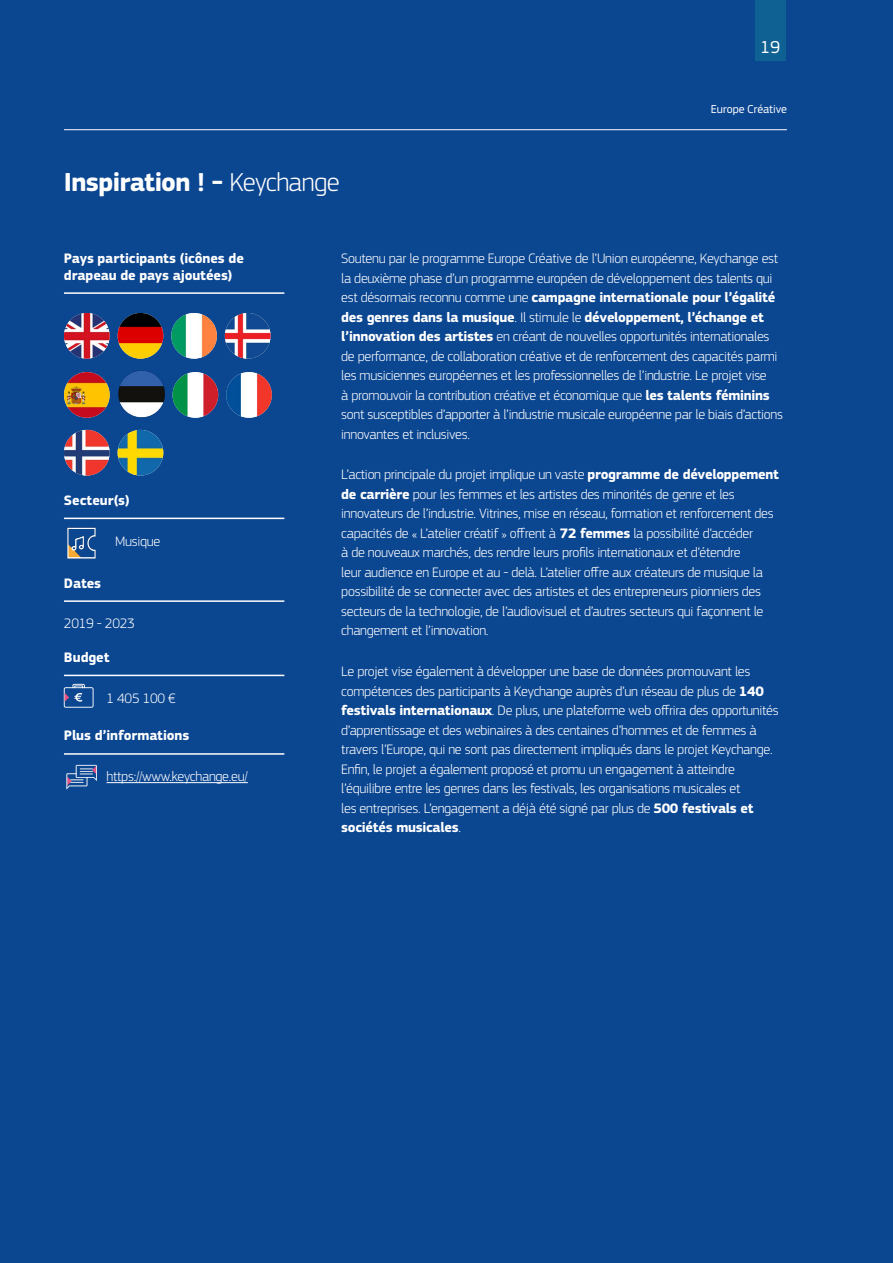
<style>
.page{position:relative;width:893px;height:1263px;background:#0b4691}
.page>*{position:absolute;margin:0;border:0;box-sizing:border-box;transform-origin:0 0}
.Get_Inspired_Heading{font:700 27px "EC Square Sans Pro";letter-spacing:-.025em;color:#fff}
.t1{font:18px "EC Square Sans Pro";color:#fff}
.Get_Inspired_Body_Co{font:300 14.25px/19.5px "EC Square Sans Pro";letter-spacing:-.02em;color:#fff}
.Get_Inspired_Heading-2{font:700 14.25px/16.5px "EC Square Sans Pro";letter-spacing:-.005em;color:#fff}
.t2{font:12px "EC Square Sans Pro";letter-spacing:-.005em;color:#fff}
.s1{font-weight:300}
.s2{font-weight:700}
</style>
<div class="page">
<img style="left:67px;top:527px;width:29px;height:32px">
<svg style="left:64px;top:684px;width:30px;height:24px"></svg>
<svg style="left:66px;top:765px;width:31px;height:24px"></svg>
<hr style="left:64px;top:292px;width:220px;height:2px;background:#fff">
<hr style="left:64px;top:518px;width:220px;height:1px;background:#fff">
<hr style="left:64px;top:600px;width:220px;height:2px;background:#fff">
<hr style="left:64px;top:675px;width:220px;height:1px;background:#fff">
<hr style="left:64px;top:753px;width:220px;height:2px;background:#fff">
<hr style="left:106px;top:782px;width:142px;height:1px;background:#fff">
<img style="left:64px;top:313px;width:46px;height:46px;border-radius:23px">
<img style="left:118px;top:313px;width:45px;height:46px;border-radius:23px">
<img style="left:171px;top:313px;width:46px;height:46px;border-radius:23px">
<img style="left:225px;top:313px;width:46px;height:46px;border-radius:23px">
<img style="left:64px;top:372px;width:46px;height:46px;border-radius:23px">
<img style="left:118px;top:371px;width:47px;height:47px">
<img style="left:173px;top:372px;width:45px;height:46px;border-radius:23px">
<img style="left:226px;top:372px;width:46px;height:46px;border-radius:23px">
<img style="left:64px;top:430px;width:46px;height:46px;border-radius:23px">
<img style="left:118px;top:430px;width:45px;height:46px;border-radius:23px">
<hr style="left:64px;top:129px;width:723px;height:1px;background:#fff">
<div style="left:755px;top:0;width:31px;height:61px;background:#0e6192"></div>
<p class="t1" style="left:760px;top:36px;width:22px">19</p>
<p class="Get_Inspired_Heading" style="left:64px;top:165px;width:277px">Inspiration ! - <span class="s1">Keychange</span></p>
<p class="t2" style="left:711px;top:102px;width:77px">Europe Créative</p>
<p class="Get_Inspired_Heading-2" style="left:64px;top:251px;width:181px">Pays participants (icônes de drapeau de pays ajoutées)</p>
<p class="Get_Inspired_Heading-2" style="left:64px;top:492px;width:67px">Secteur(s)</p>
<p class="Get_Inspired_Body_Co" style="left:115px;top:531px;width:47px">Musique</p>
<p class="Get_Inspired_Heading-2" style="left:64px;top:575px;width:39px">Dates</p>
<p class="Get_Inspired_Body_Co" style="left:64px;top:614px;width:72px">2019 - 2023</p>
<p class="Get_Inspired_Heading-2" style="left:64px;top:649px;width:47px">Budget</p>
<p class="Get_Inspired_Body_Co" style="left:106px;top:688px;width:71px">1 405 100 €</p>
<p class="Get_Inspired_Heading-2" style="left:64px;top:728px;width:127px">Plus d’informations</p>
<p class="Get_Inspired_Body_Co" style="left:106px;top:767px;width:143px">https://www.keychange.eu/</p>
<p class="Get_Inspired_Body_Co" style="left:341px;top:249px;width:443px">Soutenu par le programme Europe Créative de l’Union européenne, Keychange est la deuxième phase d’un programme européen de développement des talents qui est désormais reconnu comme une <span class="s2">campagne internationale pour l’égalité des genres dans la musique</span>. Il stimule le <span class="s2">développement, l’échange et l’innovation des artistes</span> en créant de nouvelles opportunités internationales de performance, de collaboration créative et de renforcement des capacités parmi les musiciennes européennes et les professionnelles de l’industrie. Le projet vise<br>à promouvoir la contribution créative et économique que <span class="s2">les talents féminins </span>sont susceptibles d’apporter à l’industrie musicale européenne par le biais d’actions innovantes et inclusives.</p>
<p class="Get_Inspired_Body_Co" style="left:341px;top:465px;width:439px">L’action principale du projet implique un vaste <span class="s2">programme de développement de carrière</span> pour les femmes et les artistes des minorités de genre et les innovateurs de l’industrie. Vitrines, mise en réseau, formation et renforcement des capacités de « L’atelier créatif » offrent à <span class="s2">72 femmes</span> la possibilité d’accéder<br>à de nouveaux marchés, des rendre leurs profils internationaux et d’étendre<br>leur audience en Europe et au - delà. L’atelier offre aux créateurs de musique la possibilité de se connecter avec des artistes et des entrepreneurs pionniers des secteurs de la technologie, de l’audiovisuel et d’autres secteurs qui façonnent le changement et l’innovation.</p>
<p class="Get_Inspired_Body_Co" style="left:341px;top:662px;width:439px">Le projet vise également à développer une base de données promouvant les compétences des participants à Keychange auprès d’un réseau de plus de <span class="s2">140 festivals internationaux</span>. De plus, une plateforme web offrira des opportunités d’apprentissage et des webinaires à des centaines d’hommes et de femmes à travers l’Europe, qui ne sont pas directement impliqués dans le projet Keychange.<br>Enfin, le projet a également proposé et promu un engagement à atteindre l’équilibre entre les genres dans les festivals, les organisations musicales et<br>les entreprises. L’engagement a déjà été signé par plus de <span class="s2">500 festivals et sociétés musicales</span>.</p>
</div>
